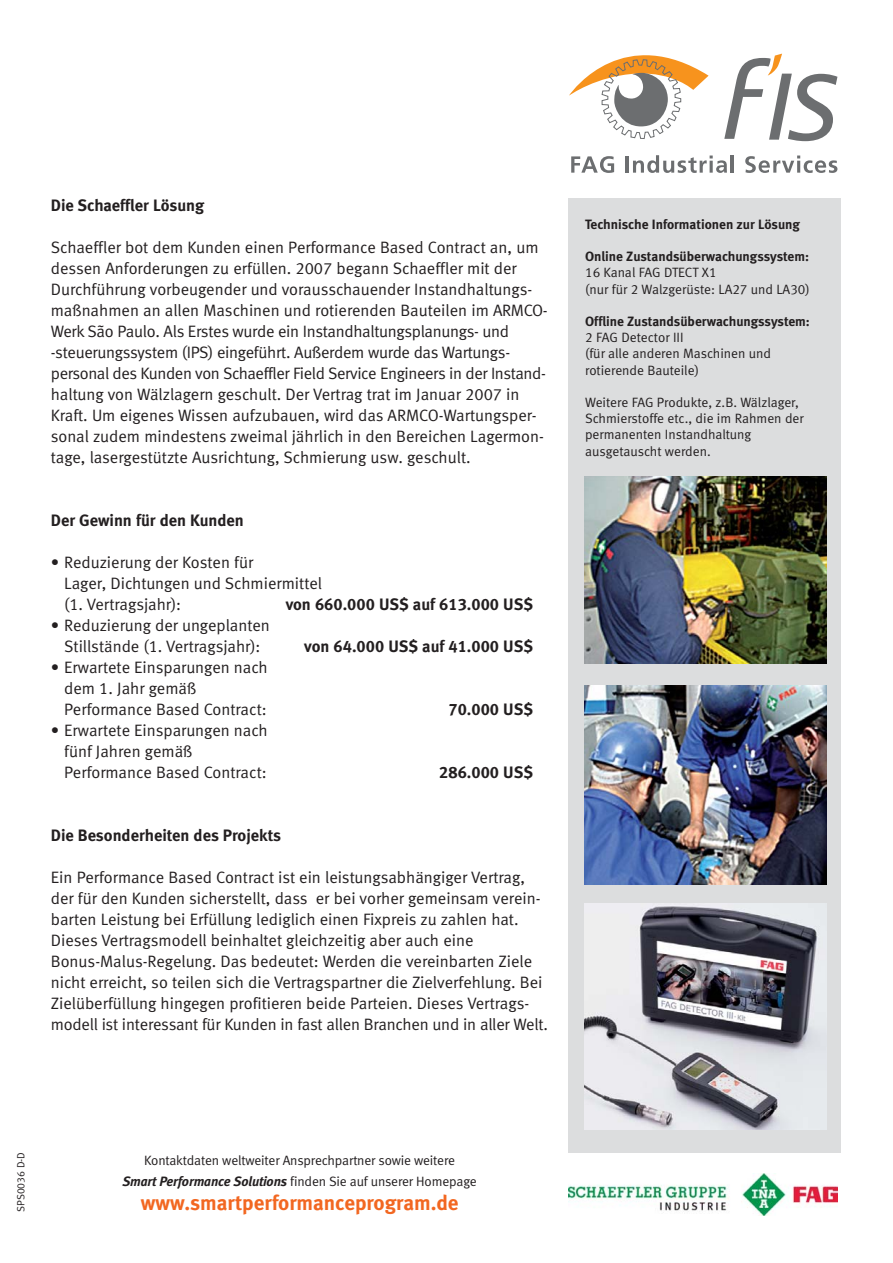
<style>
.page{position:relative;width:893px;height:1263px;background:#fff}
.page>*{position:absolute;margin:0;border:0;box-sizing:border-box;transform-origin:0 0}
.t1{font:21px "Meta Bold LF";color:#f26721}
.t2{font:16.5px/21px "Meta Normal LF";color:#231f20}
.t3{font:16.5px "Meta Bold LF";color:#231f20}
.t4{font:13.5px/16.2px "Meta Normal LF";color:#231f20}
.t5{font:13.5px "Meta Bold LF";color:#231f20}
.t6{font:10.5px "Meta Normal LF";color:#231f20}
.s1{font-family:"Meta Bold LF";font-style:italic}
</style>
<div class="page">
<svg style="left:571px;top:156px;width:43px;height:17px"></svg>
<hr style="left:625px;top:156px;width:4px;height:17px;background:#6c6e70">
<svg style="left:633px;top:155px;width:94px;height:18px"></svg>
<hr style="left:731px;top:155px;width:3px;height:18px;background:#6c6e70">
<svg style="left:745px;top:156px;width:92px;height:17px"></svg>
<svg style="left:724px;top:54px;width:113px;height:87px"></svg>
<svg style="left:569px;top:55px;width:139px;height:84px"></svg>
<img style="left:569px;top:1174px;width:269px;height:41px">
<div style="left:568px;top:199px;width:273px;height:954px;background:#dcddde"></div>
<img style="left:584px;top:686px;width:243px;height:198px">
<img style="left:584px;top:476px;width:243px;height:187px">
<img style="left:584px;top:903px;width:243px;height:226px">
<p class="t3" style="left:51px;top:199px;width:155px">Die Schaeffler Lösung</p>
<p class="t2" style="left:51px;top:238px;width:498px">Schaeffler bot dem Kunden einen Performance Based Contract an, um dessen Anforderungen zu erfüllen. 2007 begann Schaeffler mit der Durchführung vorbeugender und vorausschauender Instandhaltungs&shy;maßnahmen an allen Maschinen und rotierenden Bauteilen im ARMCO-Werk São Paulo. Als Erstes wurde ein Instandhaltungsplanungs- und -steuerungssystem (IPS) eingeführt. Außerdem wurde das Wartungs&shy;personal des Kunden von Schaeffler Field Service Engineers in der Instand&shy;haltung von Wälzlagern geschult. Der Vertrag trat im Januar 2007 in Kraft. Um eigenes Wissen aufzubauen, wird das ARMCO-Wartungsper&shy;sonal zudem mindestens zweimal jährlich in den Bereichen Lagermon&shy;tage, lasergestützte Ausrichtung, Schmierung usw. geschult.</p>
<p class="t3" style="left:51px;top:514px;width:194px">Der Gewinn für den Kunden</p>
<p class="t2" style="left:64px;top:553px;width:259px;text-indent:-13px">• Reduzierung der Kosten für<br>Lager, Dichtungen und Schmiermittel (1. Vertragsjahr):</p>
<p class="t3" style="left:286px;top:598px;width:249px">von 660.000 US$ auf 613.000 US$</p>
<p class="t2" style="left:51px;top:616px;width:221px;text-align:center">• Reduzierung der ungeplanten<br>Stillstände (1. Vertragsjahr):</p>
<p class="t2" style="left:64px;top:658px;width:205px;text-indent:-13px">• Erwartete Einsparungen nach dem 1. Jahr gemäß<br>Performance Based Contract:</p>
<p class="t2" style="left:64px;top:721px;width:205px;text-indent:-13px">• Erwartete Einsparungen nach fünf Jahren gemäß<br>Performance Based Contract:</p>
<p class="t3" style="left:304px;top:640px;width:230px">von 64.000 US$ auf 41.000 US$</p>
<p class="t3" style="left:448px;top:703px;width:86px">70.000 US$</p>
<p class="t3" style="left:439px;top:766px;width:95px">286.000 US$</p>
<p class="t3" style="left:51px;top:829px;width:232px">Die Besonderheiten des Projekts</p>
<p class="t2" style="left:51px;top:868px;width:498px">Ein Performance Based Contract ist ein leistungsabhängiger Vertrag, der für den Kunden sicherstellt, dass er bei vorher gemeinsam verein&shy;barten Leistung bei Erfüllung lediglich einen Fixpreis zu zahlen hat.<br>Dieses Vertragsmodell beinhaltet gleichzeitig aber auch eine Bonus-Malus-Regelung. Das bedeutet: Werden die vereinbarten Ziele nicht erreicht, so teilen sich die Vertragspartner die Zielverfehlung. Bei Zielüberfüllung hingegen profitieren beide Parteien. Dieses Vertrags&shy;modell ist interessant für Kunden in fast allen Branchen und in aller Welt.</p>
<p class="t5" style="left:585px;top:219px;width:216px">Technische Informationen zur Lösung</p>
<p class="t5" style="left:585px;top:251px;width:225px">Online Zustandsüberwachungssystem:</p>
<p class="t4" style="left:585px;top:266px;width:226px">16 Kanal FAG DTECT X1<br>(nur für 2 Walzgerüste: LA27 und LA30)</p>
<p class="t5" style="left:585px;top:316px;width:226px">Offline Zustandsüberwachungssystem:</p>
<p class="t4" style="left:585px;top:330px;width:188px">2 FAG Detector III<br>(für alle anderen Maschinen und rotierende Bauteile)</p>
<p class="t4" style="left:585px;top:395px;width:220px">Weitere FAG Produkte, z.B. Wälzlager,<br>Schmierstoffe etc., die im Rahmen der permanenten Instandhaltung ausgetauscht werden.</p>
<p class="t6" style="left:17px;top:1212px;width:61px;rotate:-90deg">SPS0036 D-D</p>
<p class="t4" style="left:122px;top:1151px;width:356px;line-height:21px;text-align:center">Kontaktdaten weltweiter Ansprechpartner sowie weitere<br><span class="s1">Smart Performance Solutions</span> finden Sie auf unserer Homepage</p>
<p class="t1" style="left:141px;top:1194px;width:319px">www.smartperformanceprogram.de</p>
</div>
